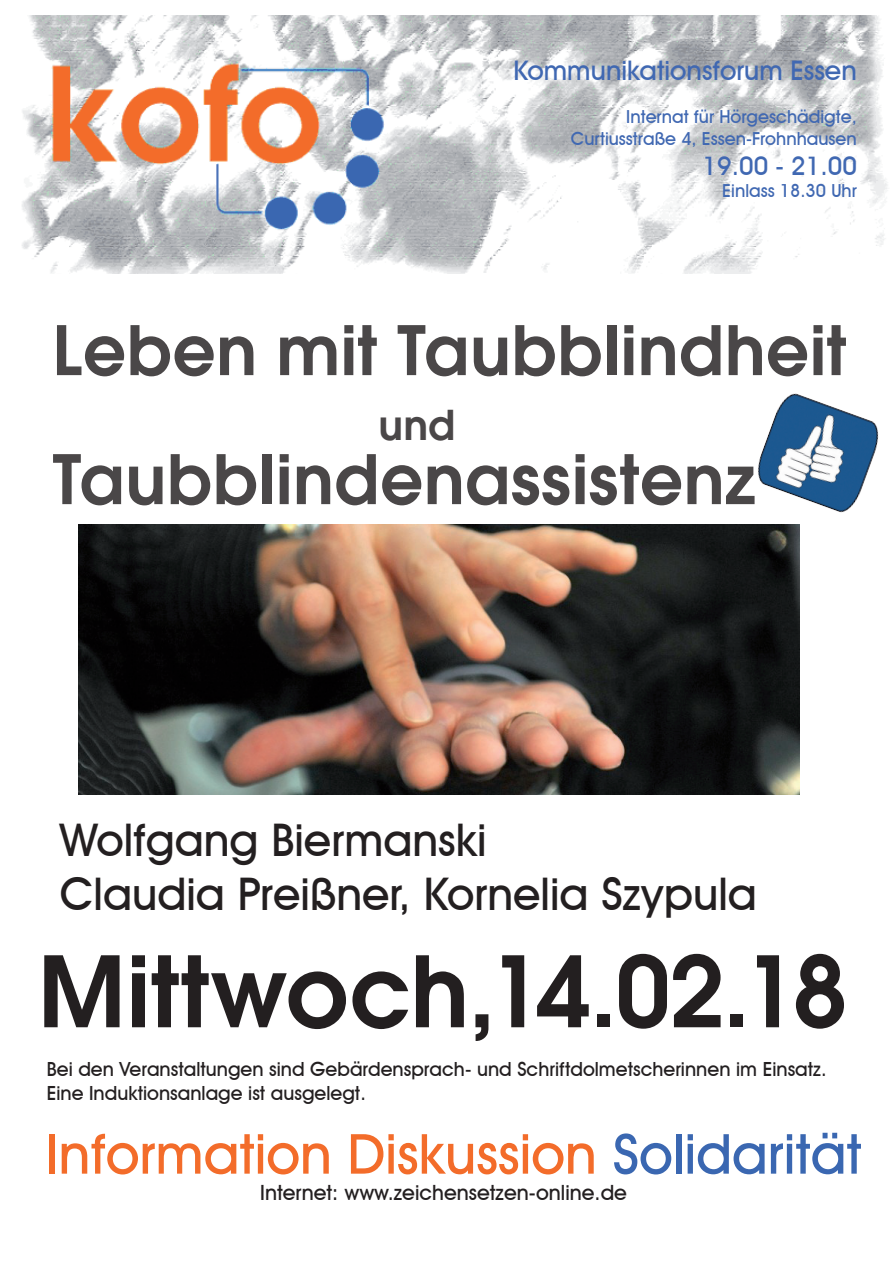
<style>
.page{position:relative;width:893px;height:1263px;background:#fff}
.page>*{position:absolute;margin:0;border:0;box-sizing:border-box;transform-origin:0 0}
.t1{font:600 108px "Avant Gar Got Itc TEE";color:#231f20}
.t2{font:600 75px "Avant Gar Got Itc TEE";color:#231f20}
.t3{font:500 55.5px "Avant Garde IT Cby BT";color:#f36c2a}
.t4{font:500 45px/54px "Avant Garde IT Cby BT";color:#231f20}
.t5{font:600 45px "Avant Gar Got Itc TEE";color:#231f20}
.t6{font:500 27px "Avant Garde IT Cby BT";color:#4068b2}
.t7{font:500 25.5px "Avant Garde IT Cby BT";color:#4068b2}
.t8{font:500 21px "Avant Garde IT Cby BT";color:#231f20}
.t9{font:500 19.5px/23.4px "Avant Garde IT Cby BT";color:#231f20}
.t10{font:500 18px/21.6px "Avant Garde IT Cby BT";color:#4068b2;text-align:right}
.s1{color:#3a67b1}
</style>
<div class="page">
<img style="left:22px;top:16px;width:866px;height:258px">
<img style="left:758px;top:393px;width:121px;height:120px">
<img style="left:79px;top:524px;width:720px;height:270px">
<h3 class="t6" style="left:513px;top:54px;width:345px">Kommunikationsforum Essen</h3>
<p class="t10" style="left:571px;top:106px;width:288px">Internat für Hörgeschädigte,<br>Curtiusstraße 4, Essen-Frohnhausen</p>
<h3 class="t7" style="left:703px;top:151px;width:156px">19.00 - 21.00</h3>
<p class="t10" style="left:722px;top:180px;width:136px">Einlass 18.30 Uhr</p>
<h2 class="t2" style="left:52px;top:306px;width:796px">Leben mit Taubblindheit</h2>
<h3 class="t5" style="left:379px;top:398px;width:79px">und</h3>
<h2 class="t2" style="left:52px;top:435px;width:705px">Taubblindenassistenz</h2>
<h3 class="t4" style="left:60px;top:813px;width:699px">Wolfgang Biermanski<br>Claudia Preißner, Kornelia Szypula</h3>
<h1 class="t1" style="left:38px;top:928px;width:811px">Mittwoch,14.02.18</h1>
<p class="t9" style="left:47px;top:1057px;width:781px">Bei den Veranstaltungen sind Gebärdensprach- und Schriftdolmetscherinnen im Einsatz.<br>Eine Induktionsanlage ist ausgelegt.</p>
<h3 class="t3" style="left:46px;top:1120px;width:817px">Information Diskussion <span class="s1">Solidarität</span></h3>
<p class="t8" style="left:260px;top:1180px;width:368px">Internet: www.zeichensetzen-online.de</p>
</div>
